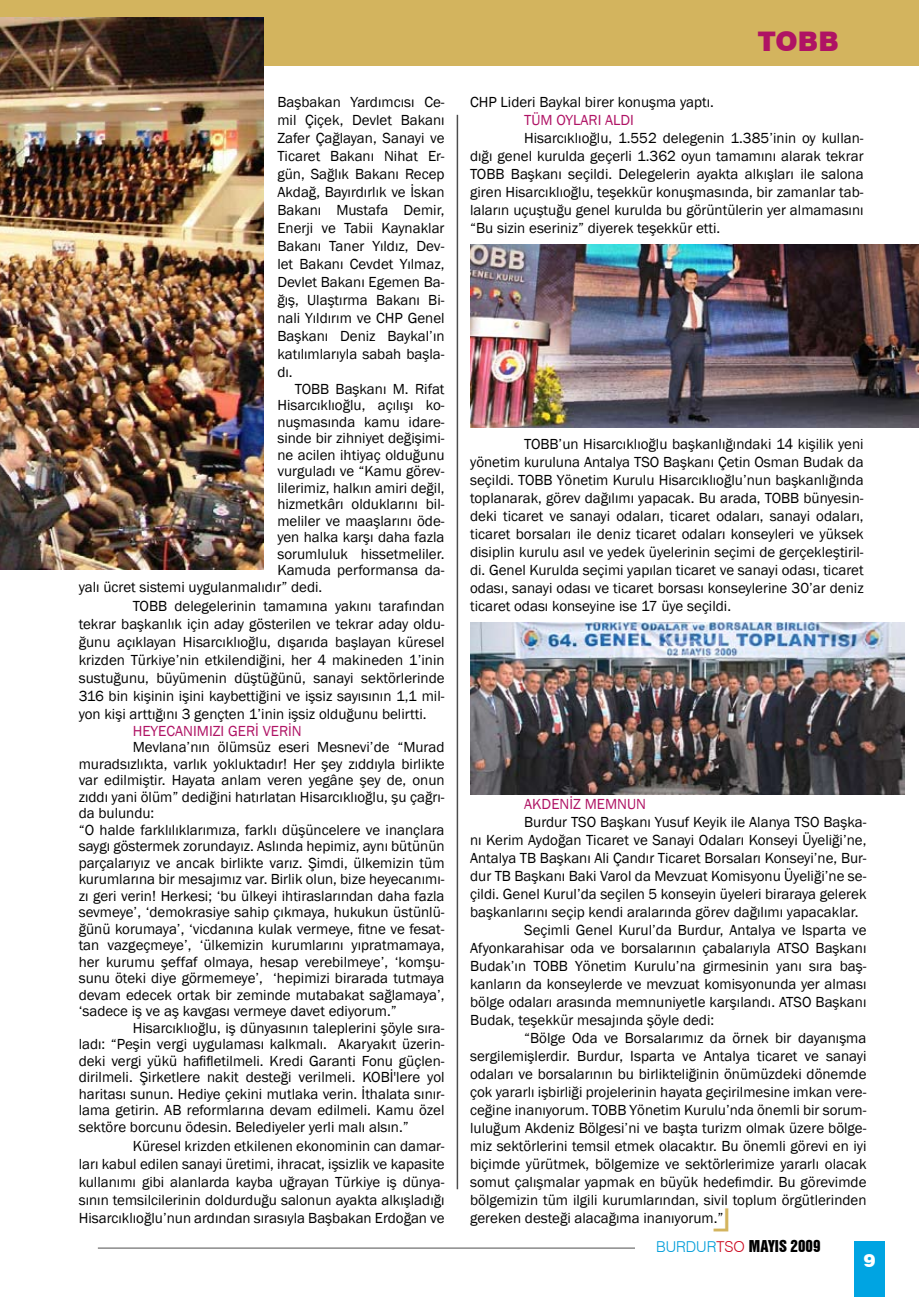
<style>
.page{position:relative;width:919px;height:1297px;background:#fff}
.page>*{position:absolute;margin:0;border:0;box-sizing:border-box;transform-origin:0 0}
.t1{font:800 36px "Franklin Gothic";color:#d3b45e}
.t2{font:900 27px "Swiss 721 BT";color:#af1264}
.t3{font:900 18px "Swiss 721 BT";color:#fff}
.t4{font:15px/18px "Franklin Gothic";color:#000;text-align:justify}
.t5{font:15px "Franklin Gothic";color:#af1264}
.t6{font:15px "Swiss 921 BT Regular A";color:#000}
.s1{font-family:"Swiss 721 BT";font-weight:300;color:#009dd9}
.s2{font-family:"Swiss 721 BT";font-weight:300;color:#cc091f}
</style>
<div class="page">
<div style="left:0;top:0;width:918px;height:66px;background:#d3b45e"></div>
<img style="left:0;top:17px;width:264px;height:553px">
<img style="left:470px;top:244px;width:448px;height:184px">
<img style="left:470px;top:622px;width:434px;height:173px">
<hr style="left:456px;top:115px;width:2px;height:1074px;background:#000">
<div style="left:854px;top:1251px;width:30px;height:46px;background:#00a4e2"></div>
<div style="left:854px;top:1241px;width:30px;height:39px;background:#00a4e2"></div>
<hr style="left:98px;top:1247px;width:537px;height:2px;background:#000">
<p class="t4" style="left:277px;top:93px;width:169px">Başbakan Yardımcısı Ce&shy;mil Çiçek, Devlet Bakanı Zafer Çağlayan, Sanayi ve Ticaret Bakanı Nihat Er&shy;gün, Sağlık Bakanı Recep Akdağ, Bayırdırlık ve İskan Bakanı Mustafa Demir, Enerji ve Tabii Kaynaklar Bakanı Taner Yıldız, Dev&shy;let Bakanı Cevdet Yılmaz, Devlet Bakanı Egemen Ba&shy;ğış, Ulaştırma Bakanı Bi&shy;nali Yıldırım ve CHP Genel Başkanı Deniz Baykal’ın katılımlarıyla sabah başla&shy;dı.</p>
<p class="t4" style="left:295px;top:380px;width:151px">TOBB Başkanı M. Rifat</p>
<p class="t4" style="left:277px;top:396px;width:169px">Hisarcıklıoğlu, açılışı ko-</p>
<p class="t4" style="left:277px;top:413px;width:169px">nuşmasında kamu idare-</p>
<p class="t4" style="left:277px;top:429px;width:169px">sinde bir zihniyet değişimi-</p>
<p class="t4" style="left:277px;top:446px;width:169px">ne acilen ihtiyaç olduğunu</p>
<p class="t4" style="left:277px;top:462px;width:169px">vurguladı ve “Kamu görev-</p>
<p class="t4" style="left:277px;top:479px;width:169px">lilerimiz, halkın amiri değil,</p>
<p class="t4" style="left:277px;top:495px;width:169px">hizmetkârı olduklarını bil-</p>
<p class="t4" style="left:277px;top:512px;width:169px">meliler ve maaşlarını öde-</p>
<p class="t4" style="left:277px;top:528px;width:169px">yen halka karşı daha fazla</p>
<p class="t4" style="left:277px;top:545px;width:169px">sorumluluk hissetmeliler.</p>
<p class="t4" style="left:277px;top:561px;width:169px">Kamuda performansa da-</p>
<p class="t4" style="left:79px;top:578px;width:245px">yalı ücret sistemi uygulanmalıdır” dedi.</p>
<p class="t4" style="left:79px;top:597px;width:367px;text-indent:54px">TOBB delegelerinin tamamına yakını tarafından tekrar başkanlık için aday gösterilen ve tekrar aday oldu&shy;ğunu açıklayan Hisarcıklıoğlu, dışarıda başlayan küresel krizden Türkiye’nin etkilendiğini, her 4 makineden 1’inin sustuğunu, büyümenin düştüğünü, sanayi sektörlerinde 316 bin kişinin işini kaybettiğini ve işsiz sayısının 1,1 mil&shy;yon kişi arttığını 3 gençten 1’inin işsiz olduğunu belirtti.</p>
<p class="t5" style="left:133px;top:721px;width:170px">HEYECANIMIZI GERİ VERİN</p>
<p class="t4" style="left:79px;top:739px;width:367px;line-height:16.5px;text-align:left;text-indent:54px">Mevlana’nın ölümsüz eseri Mesnevi’de “Murad muradsızlıkta, varlık yokluktadır! Her şey zıddıyla birlikte var edilmiştir. Hayata anlam veren yegâne şey de, onun zıddı yani ölüm” dediğini hatırlatan Hisarcıklıoğlu, şu çağrı&shy;da bulundu:<br>“O halde farklılıklarımıza, farklı düşüncelere ve inançlara saygı göstermek zorundayız. Aslında hepimiz, aynı bütünün parçalarıyız ve ancak birlikte varız. Şimdi, ülkemizin tüm kurumlarına bir mesajımız var. Birlik olun, bize heyecanımı&shy;zı geri verin! Herkesi; ‘bu ülkeyi ihtiraslarından daha fazla sevmeye’, ‘demokrasiye sahip çıkmaya, hukukun üstünlü&shy;ğünü korumaya’, ‘vicdanına kulak vermeye, fitne ve fesat&shy;tan vazgeçmeye’, ‘ülkemizin kurumlarını yıpratmamaya, her kurumu şeffaf olmaya, hesap verebilmeye’, ‘komşu&shy;sunu öteki diye görmemeye’, ‘hepimizi birarada tutmaya devam edecek ortak bir zeminde mutabakat sağlamaya’, ‘sadece iş ve aş kavgası vermeye davet ediyorum.”</p>
<p class="t4" style="left:79px;top:1020px;width:367px;line-height:16.5px;text-indent:54px">Hisarcıklıoğlu, iş dünyasının taleplerini şöyle sıra&shy;ladı: “Peşin vergi uygulaması kalkmalı. Akaryakıt üzerin&shy;deki vergi yükü hafifletilmeli. Kredi Garanti Fonu güçlen&shy;dirilmeli. Şirketlere nakit desteği verilmeli. KOBİ'lere yol haritası sunun. Hediye çekini mutlaka verin. İthalata sınır&shy;lama getirin. AB reformlarına devam edilmeli. Kamu özel sektöre borcunu ödesin. Belediyeler yerli malı alsın.”</p>
<p class="t4" style="left:79px;top:1137px;width:367px;text-indent:54px">Küresel krizden etkilenen ekonominin can damar&shy;ları kabul edilen sanayi üretimi, ihracat, işsizlik ve kapasite kullanımı gibi alanlarda kayba uğrayan Türkiye iş dünya&shy;sının temsilcilerinin doldurduğu salonun ayakta alkışladığı Hisarcıklıoğlu’nun ardından sırasıyla Başbakan Erdoğan ve</p>
<h2 class="t2" style="left:757px;top:25px;width:83px">TOBB</h2>
<p class="t4" style="left:470px;top:93px;width:245px">CHP Lideri Baykal birer konuşma yaptı.</p>
<p class="t5" style="left:524px;top:111px;width:111px">TÜM OYLARI ALDI</p>
<p class="t4" style="left:470px;top:129px;width:395px;text-indent:54px">Hisarcıklıoğlu, 1.552 delegenin 1.385’inin oy kullan&shy;dığı genel kurulda geçerli 1.362 oyun tamamını alarak tekrar TOBB Başkanı seçildi. Delegelerin ayakta alkışları ile salona giren Hisarcıklıoğlu, teşekkür konuşmasında, bir zamanlar tab&shy;laların uçuştuğu genel kurulda bu görüntülerin yer almamasını “Bu sizin eseriniz” diyerek teşekkür etti.</p>
<p class="t4" style="left:470px;top:435px;width:395px;text-indent:54px">TOBB’un Hisarcıklıoğlu başkanlığındaki 14 kişilik yeni yönetim kuruluna Antalya TSO Başkanı Çetin Osman Budak da seçildi. TOBB Yönetim Kurulu Hisarcıklıoğlu’nun başkanlığında toplanarak, görev dağılımı yapacak. Bu arada, TOBB bünyesin&shy;deki ticaret ve sanayi odaları, ticaret odaları, sanayi odaları, ticaret borsaları ile deniz ticaret odaları konseyleri ve yüksek disiplin kurulu asıl ve yedek üyelerinin seçimi de gerçekleştiril&shy;di. Genel Kurulda seçimi yapılan ticaret ve sanayi odası, ticaret odası, sanayi odası ve ticaret borsası konseylerine 30’ar deniz ticaret odası konseyine ise 17 üye seçildi.</p>
<p class="t5" style="left:524px;top:795px;width:123px">AKDENİZ MEMNUN</p>
<p class="t4" style="left:524px;top:813px;width:344px">Burdur TSO Başkanı Yusuf Keyik ile Alanya TSO Başka-</p>
<p class="t4" style="left:470px;top:831px;width:398px">nı Kerim Aydoğan Ticaret ve Sanayi Odaları Konseyi Üyeliği’ne,</p>
<p class="t4" style="left:470px;top:849px;width:398px">Antalya TB Başkanı Ali Çandır Ticaret Borsaları Konseyi’ne, Bur-</p>
<p class="t4" style="left:470px;top:867px;width:398px">dur TB Başkanı Baki Varol da Mevzuat Komisyonu Üyeliği’ne se-</p>
<p class="t4" style="left:470px;top:885px;width:398px">çildi. Genel Kurul’da seçilen 5 konseyin üyeleri biraraya gelerek</p>
<p class="t4" style="left:470px;top:903px;width:390px">başkanlarını seçip kendi aralarında görev dağılımı yapacaklar.</p>
<p class="t4" style="left:524px;top:921px;width:344px">Seçimli Genel Kurul’da Burdur, Antalya ve Isparta ve</p>
<p class="t4" style="left:470px;top:939px;width:398px">Afyonkarahisar oda ve borsalarının çabalarıyla ATSO Başkanı</p>
<p class="t4" style="left:470px;top:957px;width:398px">Budak’ın TOBB Yönetim Kurulu’na girmesinin yanı sıra baş-</p>
<p class="t4" style="left:470px;top:975px;width:398px">kanların da konseylerde ve mevzuat komisyonunda yer alması</p>
<p class="t4" style="left:470px;top:993px;width:398px">bölge odaları arasında memnuniyetle karşılandı. ATSO Başkanı</p>
<p class="t4" style="left:470px;top:1011px;width:245px">Budak, teşekkür mesajında şöyle dedi:</p>
<p class="t4" style="left:524px;top:1029px;width:344px">“Bölge Oda ve Borsalarımız da örnek bir dayanışma</p>
<p class="t4" style="left:470px;top:1047px;width:398px">sergilemişlerdir. Burdur, Isparta ve Antalya ticaret ve sanayi</p>
<p class="t4" style="left:470px;top:1065px;width:398px">odaları ve borsalarının bu birlikteliğinin önümüzdeki dönemde</p>
<p class="t4" style="left:470px;top:1083px;width:398px">çok yararlı işbirliği projelerinin hayata geçirilmesine imkan vere-</p>
<p class="t4" style="left:470px;top:1101px;width:398px">ceğine inanıyorum. TOBB Yönetim Kurulu’nda önemli bir sorum-</p>
<p class="t4" style="left:470px;top:1119px;width:398px">luluğum Akdeniz Bölgesi’ni ve başta turizm olmak üzere bölge-</p>
<p class="t4" style="left:470px;top:1137px;width:398px">miz sektörlerini temsil etmek olacaktır. Bu önemli görevi en iyi</p>
<p class="t4" style="left:470px;top:1155px;width:398px">biçimde yürütmek, bölgemize ve sektörlerimize yararlı olacak</p>
<p class="t4" style="left:470px;top:1173px;width:398px">somut çalışmalar yapmak en büyük hedefimdir. Bu görevimde</p>
<p class="t4" style="left:470px;top:1191px;width:398px">bölgemizin tüm ilgili kurumlarından, sivil toplum örgütlerinden</p>
<p class="t4" style="left:470px;top:1209px;width:255px">gereken desteği alacağıma inanıyorum.”</p>
<h1 class="t1" style="left:714px;top:1206px;width:27px">┘</h1>
<p class="t6" style="left:656px;top:1237px;width:166px"><span class="s1">BURDUR</span><span class="s2">TSO</span> MAYIS 2009</p>
<p class="t3" style="left:863px;top:1250px;width:13px">9</p>
</div>
